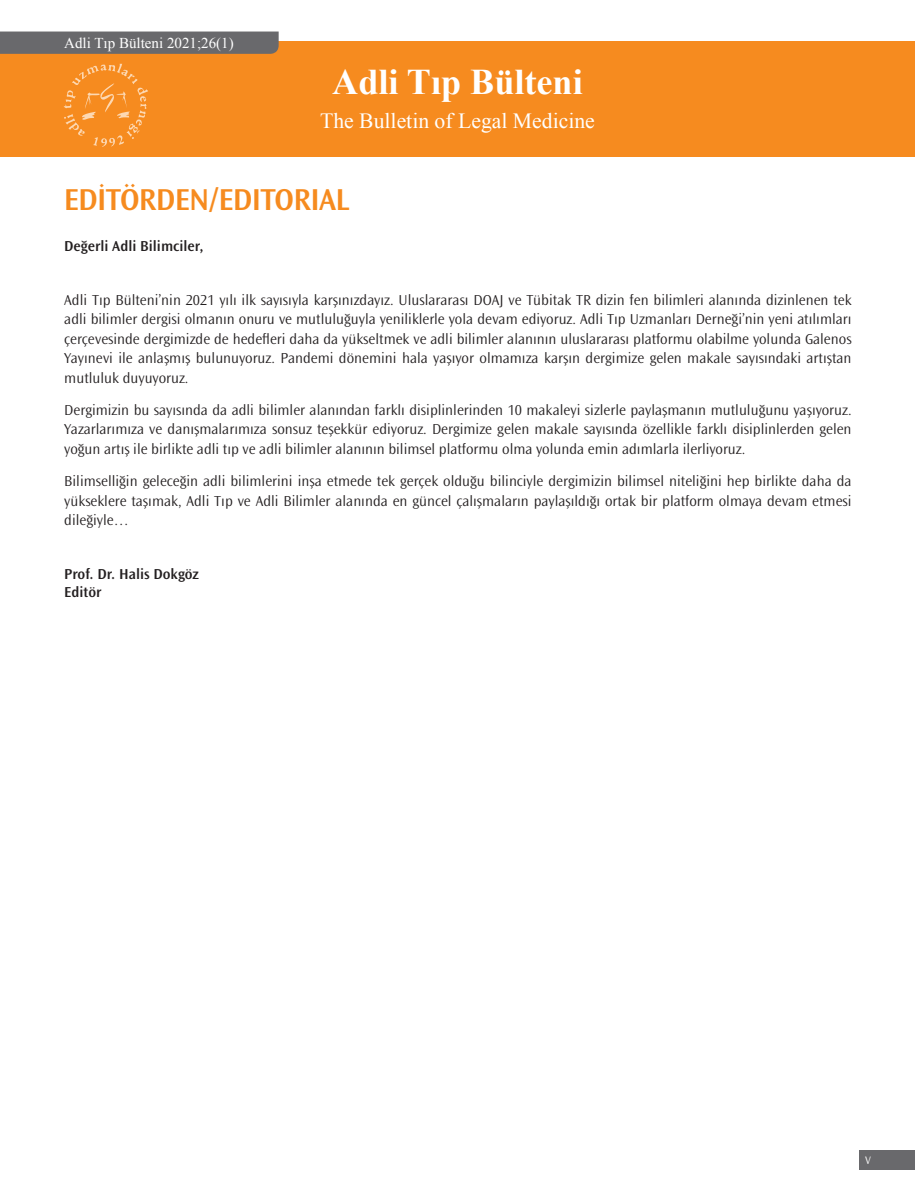
<style>
.page{position:relative;width:915px;height:1191px;background:#fff}
.page>*{position:absolute;margin:0;border:0;box-sizing:border-box;transform-origin:0 0}
.t1{font:700 36.15px "Times New Roman";color:#fff}
.BASLIK{font:600 31.5px "Ocean Sans Std";letter-spacing:-.02em;color:#f68b1f}
.t2{font:21.6px "Times New Roman";color:#fff}
.EDİTÖRDEN{font:300 15px/19.5px "Ocean Sans Std";color:#231f20;text-align:justify}
.EDİTÖRDEN-2{font:600 15px "Ocean Sans Std";color:#231f20}
.t3{font:15px "Times New Roman";color:#fff}
.t4{font:300 11.25px "Ocean Sans Std";color:#fff}
</style>
<div class="page">
<div style="left:0;top:41px;width:914px;height:115px;background:#f68b1f"></div>
<div style="left:0;top:32px;width:278px;height:22px;background:#69696c"></div>
<svg style="left:64px;top:64px;width:84px;height:83px"></svg>
<div style="left:858px;top:1149px;width:56px;height:20px;background:#69696c"></div>
<p class="t3" style="left:64px;top:33px;width:171px">Adli Tıp Bülteni 2021;26(1)</p>
<h1 class="t1" style="left:332px;top:57px;width:252px">Adli Tıp Bülteni</h1>
<h3 class="t2" style="left:320px;top:106px;width:276px">The Bulletin of Legal Medicine</h3>
<p class="BASLIK" style="left:64px;top:182px;width:287px">EDİTÖRDEN/EDITORIAL</p>
<p class="EDİTÖRDEN-2" style="left:64px;top:237px;width:140px">Değerli Adli Bilimciler,</p>
<p class="EDİTÖRDEN" style="left:64px;top:290px;width:788px">Adli Tıp Bülteni’nin 2021 yılı ilk sayısıyla karşınızdayız. Uluslararası DOAJ ve Tübitak TR dizin fen bilimleri alanında dizinlenen tek adli bilimler dergisi olmanın onuru ve mutluluğuyla yeniliklerle yola devam ediyoruz. Adli Tıp Uzmanları Derneği’nin yeni atılımları çerçevesinde dergimizde de hedefleri daha da yükseltmek ve adli bilimler alanının uluslararası platformu olabilme yolunda Galenos Yayınevi ile anlaşmış bulunuyoruz. Pandemi dönemini hala yaşıyor olmamıza karşın dergimize gelen makale sayısındaki artıştan mutluluk duyuyoruz.</p>
<p class="EDİTÖRDEN" style="left:64px;top:400px;width:788px">Dergimizin bu sayısında da adli bilimler alanından farklı disiplinlerinden 10 makaleyi sizlerle paylaşmanın mutluluğunu yaşıyoruz.<br>Yazarlarımıza ve danışmalarımıza sonsuz teşekkür ediyoruz. Dergimize gelen makale sayısında özellikle farklı disiplinlerden gelen yoğun artış ile birlikte adli tıp ve adli bilimler alanının bilimsel platformu olma yolunda emin adımlarla ilerliyoruz.</p>
<p class="EDİTÖRDEN" style="left:64px;top:471px;width:788px">Bilimselliğin geleceğin adli bilimlerini inşa etmede tek gerçek olduğu bilinciyle dergimizin bilimsel niteliğini hep birlikte daha da yükseklere taşımak, Adli Tıp ve Adli Bilimler alanında en güncel çalışmaların paylaşıldığı ortak bir platform olmaya devam etmesi dileğiyle…</p>
<p class="EDİTÖRDEN-2" style="left:64px;top:565px;width:136px">Prof. Dr. Halis Dokgöz</p>
<p class="EDİTÖRDEN-2" style="left:64px;top:583px;width:39px">Editör</p>
<p class="t4" style="left:864px;top:1153px;width:7px">V</p>
</div>
